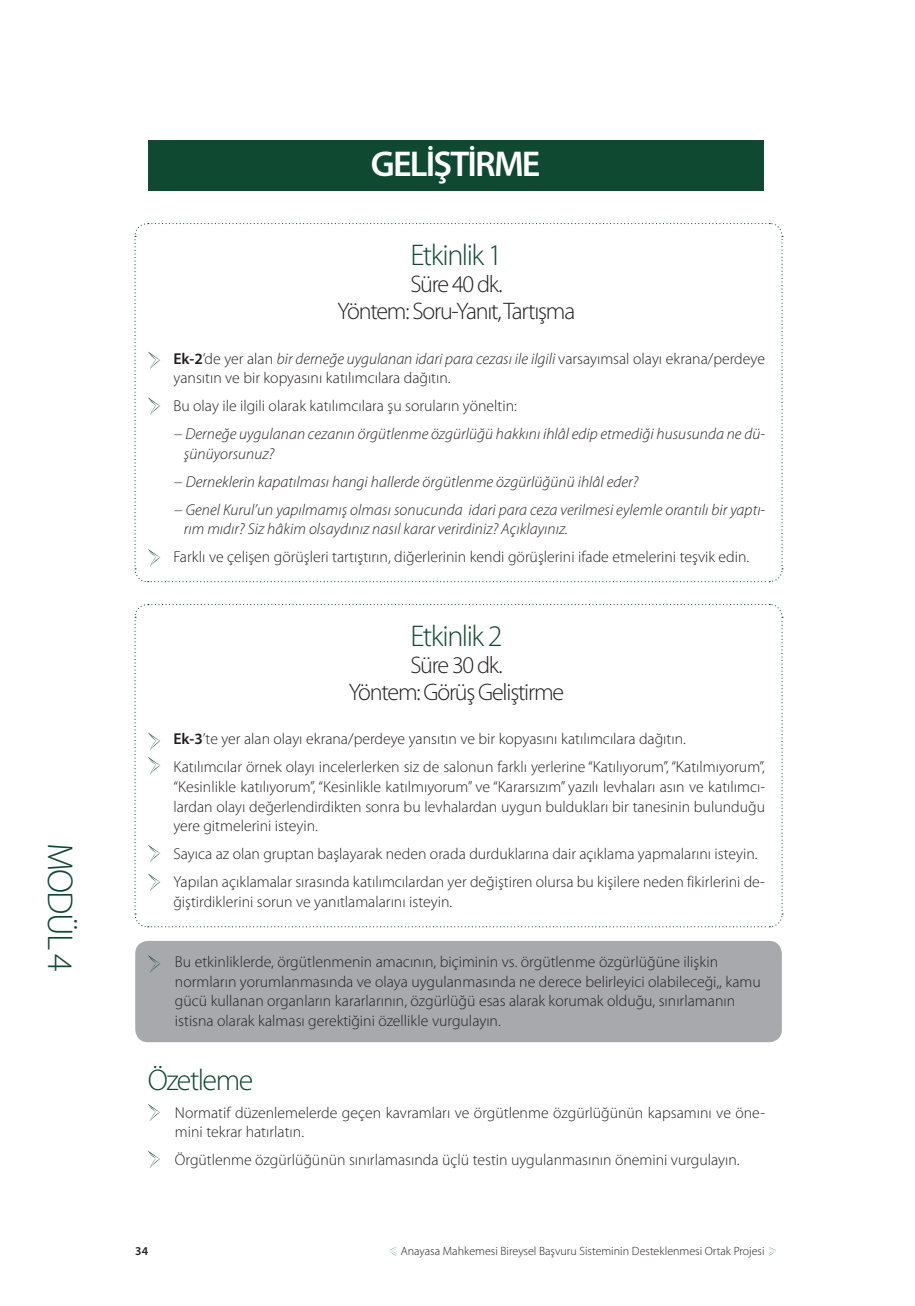
<style>
.page{position:relative;width:915px;height:1306px;background:#fff}
.page>*{position:absolute;margin:0;border:0;box-sizing:border-box;transform-origin:0 0}
.t1{font:600 36px "Myriad Pro";letter-spacing:-.05em;color:#fff}
.t2{font:300 36px "Myriad Pro";letter-spacing:-.05em;color:#0f4932}
.t3{font:300 30px "Myriad Pro";letter-spacing:-.05em;color:#0f4932}
.t4{font:300 24px/27px "Myriad Pro";letter-spacing:-.05em;color:#231f20;text-align:center}
.t5{font:300 15.75px/19.5px "Myriad Pro";color:#231f20}
.t6{font:italic 300 15.75px/28px "Myriad Pro";letter-spacing:.005em;color:#231f20}
.t7{font:300 12px "Myriad Pro";color:#231f20}
.t8{font:600 12px "Myriad Pro";color:#231f20}
.s1{font-weight:600}
.s2{font-style:italic}
.s3{font-style:normal}
.s4{color:#0f4932}
</style>
<div class="page">
<svg style="left:389px;top:1247px;width:7px;height:8px"></svg>
<svg style="left:768px;top:1247px;width:7px;height:8px"></svg>
<div style="left:135px;top:940px;width:646px;height:102px;background:#a8a9ad;border-radius:13px"></div>
<svg style="left:134px;top:223px;width:649px;height:360px"></svg>
<svg style="left:148px;top:955px;width:12px;height:17px"></svg>
<svg style="left:134px;top:604px;width:649px;height:324px"></svg>
<svg style="left:148px;top:1104px;width:12px;height:17px"></svg>
<svg style="left:148px;top:1150px;width:12px;height:17px"></svg>
<div style="left:148px;top:140px;width:615px;height:51px;background:#0f4932"></div>
<h1 class="t2" style="left:82px;top:842px;width:130px;rotate:90deg">MODÜL 4</h1>
<h1 class="t1" style="left:371px;top:141px;width:171px">GELİŞTİRME</h1>
<h2 class="t3" style="left:410px;top:236px;width:93px">Etkinlik 1</h2>
<h3 class="t4" style="left:337px;top:270px;width:239px">Süre 40 dk.<br>Yöntem: Soru-Yanıt, Tartışma</h3>
<p class="t5" style="left:173px;top:348px;width:593px"><span class="s1">Ek-2</span>’de yer alan <span class="s2">bir derneğe uygulanan idari para cezası ile ilgili</span> varsayımsal olayı ekrana/perdeye yansıtın ve bir kopyasını katılımcılara dağıtın.</p>
<p class="t6" style="left:173px;top:391px;width:593px"><span class="s3">Bu olay ile ilgili olarak katılımcılara şu soruların yöneltin:<br></span><span class="s4">−</span> Derneğe uygulanan cezanın örgütlenme özgürlüğü hakkını ihlâl edip etmediği hususunda ne dü-</p>
<p class="t6" style="left:173px;top:439px;width:593px;text-indent:11px">şünüyorsunuz?<br><span class="s4">−</span> Derneklerin kapatılması hangi hallerde örgütlenme özgürlüğünü ihlâl eder?<br><span class="s4">−</span> Genel Kurul’un yapılmamış olması sonucunda idari para ceza verilmesi eylemle orantılı bir yaptı-</p>
<p class="t6" style="left:184px;top:514px;width:385px">rım mıdır? Siz hâkim olsaydınız nasıl karar verirdiniz? Açıklayınız.</p>
<p class="t5" style="left:173px;top:547px;width:577px">Farklı ve çelişen görüşleri tartıştırın, diğerlerinin kendi görüşlerini ifade etmelerini teşvik edin.</p>
<h2 class="t3" style="left:410px;top:617px;width:93px">Etkinlik 2</h2>
<h3 class="t4" style="left:348px;top:651px;width:217px">Süre 30 dk.<br>Yöntem: Görüş Geliştirme</h3>
<p class="t5" style="left:173px;top:725px;width:593px;line-height:28px"><span class="s1">Ek-3</span>’te yer alan olayı ekrana/perdeye yansıtın ve bir kopyasını katılımcılara dağıtın.<br>Katılımcılar örnek olayı incelerlerken siz de salonun farklı yerlerine “Katılıyorum”, “Katılmıyorum”,</p>
<p class="t5" style="left:173px;top:776px;width:593px;text-align:justify">“Kesinlikle katılıyorum”, “Kesinlikle katılmıyorum” ve “Kararsızım” yazılı levhaları asın ve katılımcı&shy;lardan olayı değerlendirdikten sonra bu levhalardan uygun buldukları bir tanesinin bulunduğu yere gitmelerini isteyin.</p>
<p class="t5" style="left:173px;top:839px;width:593px;line-height:28px">Sayıca az olan gruptan başlayarak neden orada durduklarına dair açıklama yapmalarını isteyin.<br>Yapılan açıklamalar sırasında katılımcılardan yer değiştiren olursa bu kişilere neden fikirlerini de-</p>
<p class="t5" style="left:173px;top:891px;width:280px">ğiştirdiklerini sorun ve yanıtlamalarını isteyin.</p>
<p class="t5" style="left:175px;top:951px;width:587px">Bu etkinliklerde, örgütlenmenin amacının, biçiminin vs. örgütlenme özgürlüğüne ilişkin normların yorumlanmasında ve olaya uygulanmasında ne derece belirleyici olabileceği,, kamu gücü kullanan organların kararlarının, özgürlüğü esas alarak korumak olduğu, sınırlamanın istisna olarak kalması gerektiğini özellikle vurgulayın.</p>
<h2 class="t3" style="left:148px;top:1061px;width:107px">Özetleme</h2>
<p class="t5" style="left:175px;top:1102px;width:591px">Normatif düzenlemelerde geçen kavramları ve örgütlenme özgürlüğünün kapsamını ve öne&shy;mini tekrar hatırlatın.</p>
<p class="t5" style="left:175px;top:1149px;width:566px">Örgütlenme özgürlüğünün sınırlamasında üçlü testin uygulanmasının önemini vurgulayın.</p>
<p class="t8" style="left:135px;top:1243px;width:14px">34</p>
<p class="t7" style="left:400px;top:1243px;width:365px">Anayasa Mahkemesi Bireysel Başvuru Sisteminin Desteklenmesi Ortak Projesi</p>
</div>
